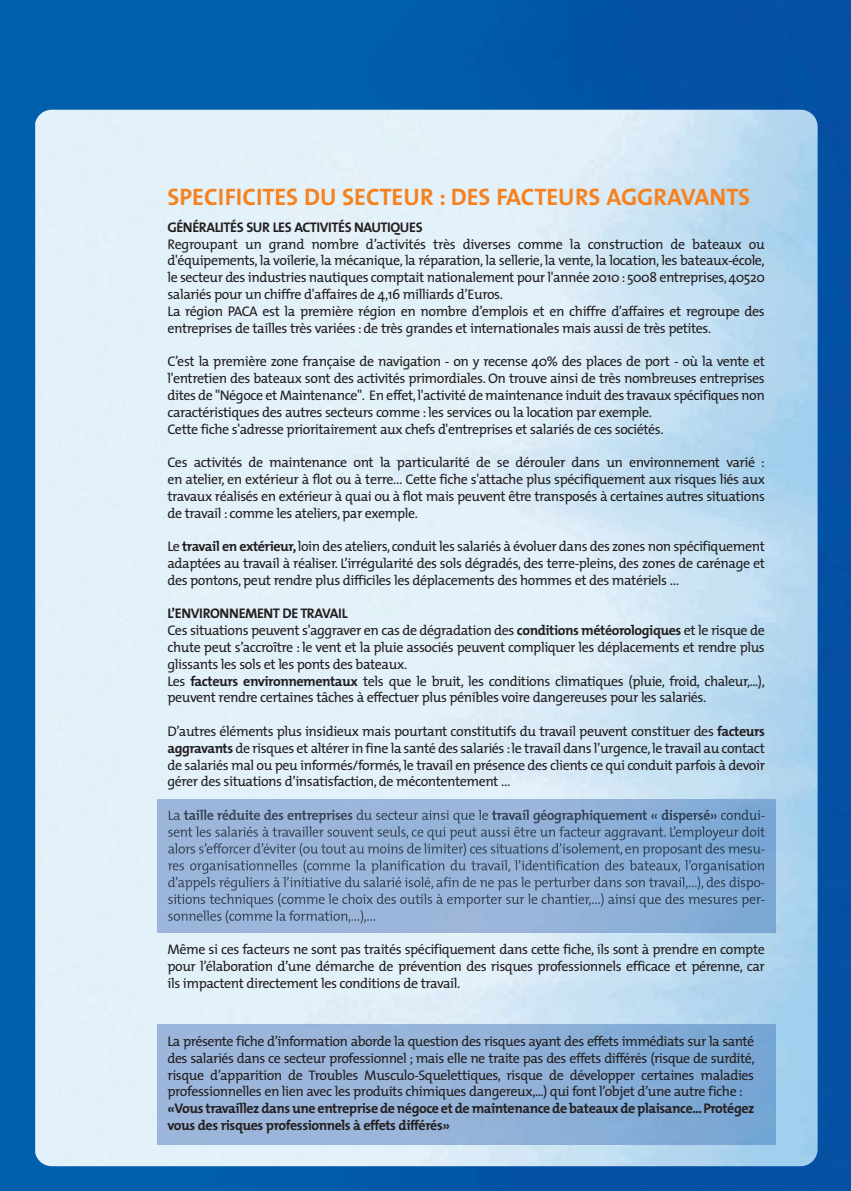
<style>
.page{position:relative;width:851px;height:1191px;background:#fff}
.page>*{position:absolute;margin:0;border:0;box-sizing:border-box;transform-origin:0 0}
.t1{font:700 24px "The Mix";color:#f5821f}
.t2{font:14px/16.8px "The Mix";letter-spacing:-.03em;color:#231f20;text-align:justify}
.t3{font:700 14px/16.8px "The Mix";letter-spacing:-.03em;color:#231f20}
.s1{font-weight:700}
</style>
<div class="page">
<img style="left:0;top:0;width:850px;height:1191px">
<img style="left:35px;top:110px;width:782px;height:1056px">
<img style="left:157px;top:1024px;width:618px;height:120px">
<img style="left:157px;top:799px;width:618px;height:134px">
<svg style="left:169px;top:810px;width:11px;height:10px"></svg>
<img style="left:184px;top:809px;width:166px;height:11px">
<img style="left:356px;top:810px;width:132px;height:10px">
<img style="left:492px;top:809px;width:217px;height:11px">
<img style="left:721px;top:810px;width:43px;height:10px">
<img style="left:196px;top:826px;width:568px;height:11px">
<img style="left:204px;top:843px;width:508px;height:13px">
<img style="left:303px;top:859px;width:388px;height:14px">
<img style="left:175px;top:876px;width:561px;height:14px">
<img style="left:226px;top:893px;width:446px;height:13px">
<img style="left:203px;top:910px;width:160px;height:13px">
<h1 class="t1" style="left:167px;top:188px;width:584px">SPECIFICITES DU SECTEUR : DES FACTEURS AGGRAVANTS</h1>
<p class="t3" style="left:167px;top:220px;width:257px">GÉNÉRALITÉS SUR LES ACTIVITÉS NAUTIQUES</p>
<p class="t2" style="left:167px;top:237px;width:599px;text-align:left">Regroupant un grand nombre d’activités très diverses comme la construction de bateaux ou d'équipements, la voilerie, la mécanique, la réparation, la sellerie, la vente, la location, les bateaux-école, le secteur des industries nautiques comptait nationalement pour l'année 2010 : 5008 entreprises, 40520 salariés pour un chiffre d'affaires de 4,16 milliards d’Euros.<br>La région PACA est la première région en nombre d’emplois et en chiffre d’affaires et regroupe des entreprises de tailles très variées : de très grandes et internationales mais aussi de très petites.</p>
<p class="t2" style="left:167px;top:354px;width:599px;text-align:left">C’est la première zone française de navigation - on y recense 40% des places de port - où la vente et l'entretien des bateaux sont des activités primordiales. On trouve ainsi de très nombreuses entreprises dites de "Négoce et Maintenance". En effet, l'activité de maintenance induit des travaux spécifiques non caractéristiques des autres secteurs comme : les services ou la location par exemple.<br>Cette fiche s'adresse prioritairement aux chefs d'entreprises et salariés de ces sociétés.</p>
<p class="t2" style="left:167px;top:455px;width:599px">Ces activités de maintenance ont la particularité de se dérouler dans un environnement varié : en atelier, en extérieur à flot ou à terre… Cette fiche s'attache plus spécifiquement aux risques liés aux travaux réalisés en extérieur à quai ou à flot mais peuvent être transposés à certaines autres situations de travail : comme les ateliers, par exemple.</p>
<p class="t2" style="left:167px;top:539px;width:599px">Le <span class="s1">travail en extérieur,</span> loin des ateliers, conduit les salariés à évoluer dans des zones non spécifiquement adaptées au travail à réaliser. L’irrégularité des sols dégradés, des terre-pleins, des zones de carénage et des pontons, peut rendre plus difficiles les déplacements des hommes et des matériels …</p>
<p class="t2" style="left:167px;top:606px;width:599px;text-align:left"><span class="s1">L’ENVIRONNEMENT DE TRAVAIL<br></span>Ces situations peuvent s’aggraver en cas de dégradation des <span class="s1">conditions météorologiques</span> et le risque de chute peut s’accroître : le vent et la pluie associés peuvent compliquer les déplacements et rendre plus glissants les sols et les ponts des bateaux.<br>Les <span class="s1">facteurs environnementaux</span> tels que le bruit, les conditions climatiques (pluie, froid, chaleur,...), peuvent rendre certaines tâches à effectuer plus pénibles voire dangereuses pour les salariés.</p>
<p class="t2" style="left:167px;top:724px;width:599px">D’autres éléments plus insidieux mais pourtant constitutifs du travail peuvent constituer des <span class="s1">facteurs aggravants</span> de risques et altérer in fine la santé des salariés : le travail dans l’urgence, le travail au contact de salariés mal ou peu informés/formés, le travail en présence des clients ce qui conduit parfois à devoir gérer des situations d’insatisfaction, de mécontentement …</p>
<p class="t2" style="left:167px;top:942px;width:599px">Même si ces facteurs ne sont pas traités spécifiquement dans cette fiche, ils sont à prendre en compte pour l’élaboration d’une démarche de prévention des risques professionnels efficace et pérenne, car ils impactent directement les conditions de travail.</p>
<p class="t2" style="left:167px;top:1034px;width:588px">La présente fiche d’information aborde la question des risques ayant des effets immédiats sur la santé des salariés dans ce secteur professionnel ; mais elle ne traite pas des effets différés (risque de surdité, risque d’apparition de Troubles Musculo-Squelettiques, risque de développer certaines maladies professionnelles en lien avec les produits chimiques dangereux,...) qui font l’objet d’une autre fiche :</p>
<p class="t3" style="left:167px;top:1101px;width:588px">«Vous travaillez dans une entreprise de négoce et de maintenance de bateaux de plaisance... Protégez vous des risques professionnels à effets différés»</p>
</div>
